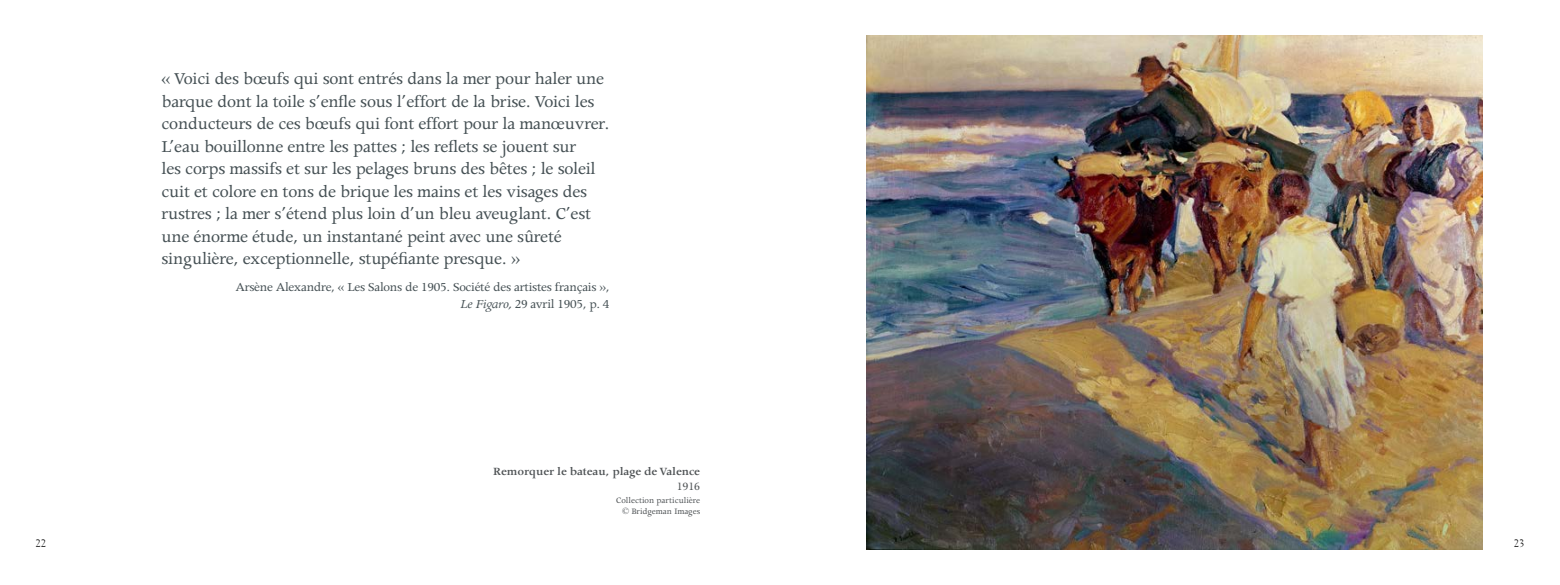
<style>
.page{position:relative;width:1560px;height:585px;background:#fff}
.page>*{position:absolute;margin:0;border:0;box-sizing:border-box;transform-origin:0 0}
.t1{font:18.75px/22.5px "Apollo";letter-spacing:-.015em;color:#455054}
.t2{font:13.75px/16.5px "Apollo";letter-spacing:-.02em;color:#455054;text-align:right}
.t3{font:600 12.5px "Apollo";letter-spacing:-.015em;color:#4f5355}
.t4{font:12.5px "Apollo";color:#4f5355}
.t5{font:10.62px "Electra LH";color:#000}
.t6{font:9.38px/11.2px "Apollo";color:#4f5355;text-align:right}
.s1{font-style:italic}
</style>
<div class="page">
<img style="left:866px;top:35px;width:615px;height:514px">
<p class="t1" style="left:161px;top:68px;width:449px">« Voici des bœufs qui sont entrés dans la mer pour haler une barque dont la toile s’enfle sous l’effort de la brise. Voici les conducteurs de ces bœufs qui font effort pour la manœuvrer.<br>L’eau bouillonne entre les pattes ; les reflets se jouent sur<br>les corps massifs et sur les pelages bruns des bêtes ; le soleil cuit et colore en tons de brique les mains et les visages des rustres ; la mer s’étend plus loin d’un bleu aveuglant. C’est une énorme étude, un instantané peint avec une sûreté singulière, exceptionnelle, stupéfiante presque. »</p>
<p class="t2" style="left:235px;top:279px;width:375px">Arsène Alexandre, « Les Salons de 1905. Société des artistes français »,<br><span class="s1">Le Figaro,</span> 29 avril 1905, p. 4</p>
<p class="t3" style="left:493px;top:465px;width:208px">Remorquer le bateau, plage de Valence</p>
<p class="t4" style="left:676px;top:479px;width:25px">1916</p>
<p class="t6" style="left:616px;top:494px;width:85px">Collection particulière © Bridgeman Images</p>
<p class="t5" style="left:35px;top:537px;width:12px">22</p>
<p class="t5" style="left:1513px;top:537px;width:12px">23</p>
</div>
